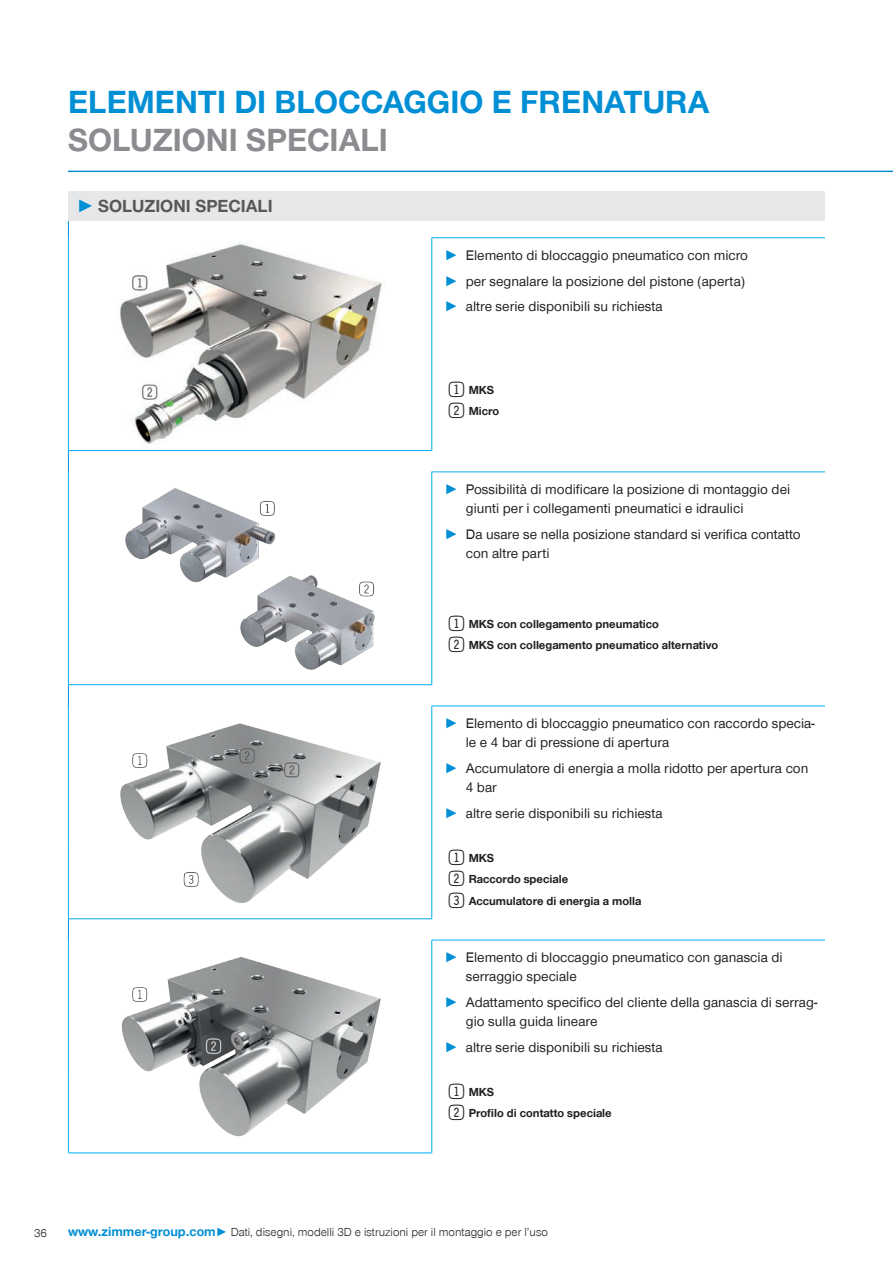
<style>
.page{position:relative;width:893px;height:1263px;background:#fff}
.page>*{position:absolute;margin:0;border:0;box-sizing:border-box;transform-origin:0 0}
.CB_AF_Headline_22_25{font:700 33px/37.5px "Zimmer Group Sans Global";color:#008fd5}
.t1{font:700 18px "Zimmer Group Sans Global";color:#57585a}
.t2{font:14.25px/19.2px "Zimmer Group Sans Global";color:#231f20}
.t3{font:700 12px "Zimmer Group Sans Global";color:#231f20}
.CB_AF_Seitenzahl_links{font:300 12px "Zimmer Group Sans Global";color:#231f20}
.s1{color:#8a8c8f}
.s2{font-family:"Zimmer Group Sans";color:#008fd5}
.s3{font-family:"Zimmer Group Sans";font-weight:700;color:#008fd5}
.s4{font-family:"Double Digits Super Square";font-weight:400;font-size:25.5px}
.s5{font-weight:700;font-size:13.5px;color:#008fd5}
.s6{color:#008fd5}
</style>
<div class="page">
<hr style="left:68px;top:171px;width:825px;height:1px;background:#008fd5">
<div style="left:68px;top:191px;width:757px;height:30px;background:#e6e7e9"></div>
<svg style="left:68px;top:221px;width:1px;height:17px"></svg>
<hr style="left:68px;top:238px;width:1px;height:135px;background:#00aeef">
<hr style="left:431px;top:238px;width:1px;height:135px;background:#00aeef">
<hr style="left:68px;top:373px;width:1px;height:77px;background:#00aeef">
<hr style="left:431px;top:373px;width:1px;height:77px;background:#00aeef">
<hr style="left:68px;top:450px;width:364px;height:1px;background:#00aeef">
<hr style="left:431px;top:237px;width:394px;height:1px;background:#00aeef">
<img style="left:120px;top:243px;width:262px;height:201px">
<svg style="left:68px;top:451px;width:1px;height:21px"></svg>
<hr style="left:68px;top:472px;width:1px;height:135px;background:#00aeef">
<hr style="left:431px;top:472px;width:1px;height:135px;background:#00aeef">
<hr style="left:68px;top:607px;width:1px;height:77px;background:#00aeef">
<hr style="left:431px;top:607px;width:1px;height:77px;background:#00aeef">
<hr style="left:68px;top:684px;width:364px;height:1px;background:#00aeef">
<hr style="left:431px;top:471px;width:394px;height:1px;background:#00aeef">
<img style="left:125px;top:488px;width:250px;height:182px">
<svg style="left:68px;top:685px;width:1px;height:21px"></svg>
<hr style="left:68px;top:706px;width:1px;height:135px;background:#00aeef">
<hr style="left:431px;top:706px;width:1px;height:135px;background:#00aeef">
<hr style="left:68px;top:841px;width:1px;height:77px;background:#00aeef">
<hr style="left:431px;top:841px;width:1px;height:77px;background:#00aeef">
<hr style="left:68px;top:918px;width:364px;height:1px;background:#00aeef">
<hr style="left:431px;top:706px;width:394px;height:1px;background:#00aeef">
<img style="left:120px;top:723px;width:261px;height:180px">
<svg style="left:68px;top:919px;width:1px;height:21px"></svg>
<hr style="left:68px;top:940px;width:1px;height:135px;background:#00aeef">
<hr style="left:431px;top:940px;width:1px;height:135px;background:#00aeef">
<hr style="left:68px;top:1075px;width:1px;height:77px;background:#00aeef">
<hr style="left:431px;top:1075px;width:1px;height:77px;background:#00aeef">
<hr style="left:68px;top:1152px;width:364px;height:1px;background:#00aeef">
<hr style="left:431px;top:940px;width:394px;height:1px;background:#00aeef">
<img style="left:122px;top:957px;width:259px;height:180px">
<p class="CB_AF_Headline_22_25" style="left:68px;top:83px;width:643px">ELEMENTI DI BLOCCAGGIO E FRENATURA<br><span class="s1">SOLUZIONI SPECIALI</span></p>
<p class="t1" style="left:77px;top:195px;width:197px"><span class="s2">►</span> SOLUZIONI SPECIALI</p>
<p class="t2" style="left:445px;top:245px;width:305px"><span class="s3">►</span> Elemento di bloccaggio pneumatico con micro</p>
<p class="t2" style="left:445px;top:271px;width:302px"><span class="s3">►</span> per segnalare la posizione del pistone (aperta)</p>
<p class="t2" style="left:445px;top:297px;width:220px"><span class="s3">►</span> altre serie disponibili su richiesta</p>
<p class="t3" style="left:449px;top:383px;width:47px"><span class="s4">1</span>MKS</p>
<p class="t3" style="left:449px;top:404px;width:52px"><span class="s4">2</span>Micro</p>
<p class="t2" style="left:466px;top:480px;width:326px;text-indent:-21px"><span class="s3">►</span> Possibilità di modificare la posizione di montaggio dei giunti per i collegamenti pneumatici e idraulici</p>
<p class="t2" style="left:466px;top:524px;width:336px;text-indent:-21px"><span class="s3">►</span> Da usare se nella posizione standard si verifica contatto con altre parti</p>
<p class="t3" style="left:449px;top:617px;width:212px"><span class="s4">1</span>MKS con collegamento pneumatico</p>
<p class="t3" style="left:449px;top:638px;width:271px"><span class="s4">2</span>MKS con collegamento pneumatico alternativo</p>
<p class="t2" style="left:466px;top:714px;width:350px;text-indent:-21px"><span class="s3">►</span> Elemento di bloccaggio pneumatico con raccordo specia&shy;le e 4 bar di pressione di apertura</p>
<p class="t2" style="left:466px;top:758px;width:344px;text-indent:-21px"><span class="s3">►</span> Accumulatore di energia a molla ridotto per apertura con<br>4 bar</p>
<p class="t2" style="left:445px;top:803px;width:220px"><span class="s3">►</span> altre serie disponibili su richiesta</p>
<p class="t3" style="left:449px;top:851px;width:47px"><span class="s4">1</span>MKS</p>
<p class="t3" style="left:449px;top:872px;width:121px"><span class="s4">2</span>Raccordo speciale</p>
<p class="t3" style="left:449px;top:893px;width:194px"><span class="s4">3</span>Accumulatore di energia a molla</p>
<p class="t2" style="left:466px;top:948px;width:318px;text-indent:-21px"><span class="s3">►</span> Elemento di bloccaggio pneumatico con ganascia di serraggio speciale</p>
<p class="t2" style="left:466px;top:992px;width:353px;text-indent:-21px"><span class="s3">►</span> Adattamento specifico del cliente della ganascia di serrag&shy;gio sulla guida lineare</p>
<p class="t2" style="left:445px;top:1037px;width:220px"><span class="s3">►</span> altre serie disponibili su richiesta</p>
<p class="t3" style="left:449px;top:1085px;width:47px"><span class="s4">1</span>MKS</p>
<p class="t3" style="left:449px;top:1106px;width:164px"><span class="s4">2</span>Profilo di contatto speciale</p>
<p class="CB_AF_Seitenzahl_links" style="left:34px;top:1226px;width:15px">36</p>
<p class="CB_AF_Seitenzahl_links" style="left:68px;top:1225px;width:481px"><span class="s5">www.zimmer-group.com</span><span class="s6">►</span> Dati, disegni, modelli 3D e istruzioni per il montaggio e per l’uso</p>
</div>
